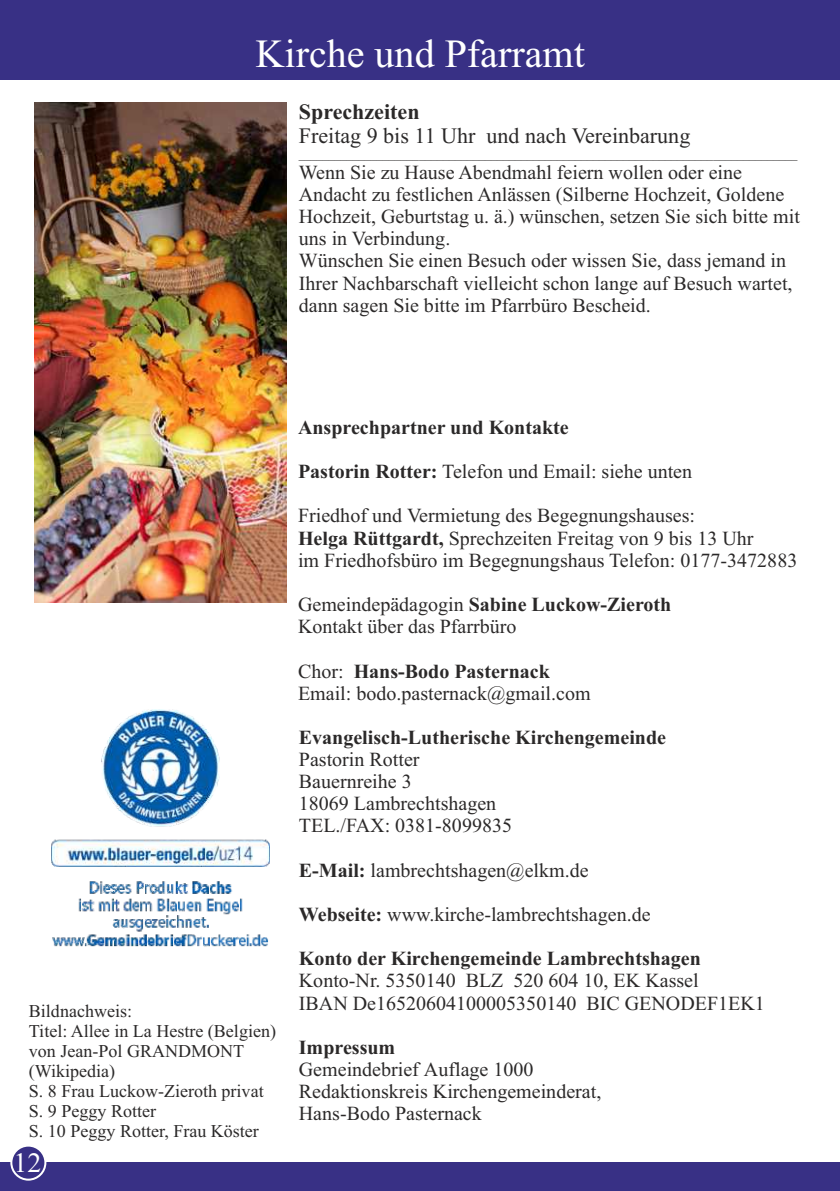
<style>
.page{position:relative;width:840px;height:1191px;background:#fff}
.page>*{position:absolute;margin:0;border:0;box-sizing:border-box;transform-origin:0 0}
.t1{font:40px "Times New Roman";color:#fff}
.t2{font:28px "Times New Roman";color:#fff}
.t3{font:22px "Times New Roman";color:#2b2929}
.t4{font:700 22px "Times New Roman";color:#2b2929}
.t5{font:20px/22.2px "Times New Roman";color:#2b2929}
.t6{font:700 20px "Times New Roman";color:#2b2929}
.t7{font:18px/20px "Times New Roman";color:#2b2929}
.t8{font:12px "Times New Roman";color:#2b2929}
.s1{font-weight:700}
</style>
<div class="page">
<div style="left:0;top:0;width:839px;height:79px;background:#383085"></div>
<div style="left:0;top:1162px;width:839px;height:29px;background:#383085"></div>
<img style="left:52px;top:710px;width:217px;height:237px">
<img style="left:35px;top:103px;width:251px;height:499px">
<div style="left:10px;top:1144px;width:36px;height:36px;background:#383085;border:2px solid #fff;border-radius:50%"></div>
<h1 class="t1" style="left:255px;top:39px;width:330px">Kirche und Pfarramt</h1>
<p class="t4" style="left:299px;top:104px;width:122px">Sprechzeiten</p>
<p class="t3" style="left:299px;top:128px;width:393px">Freitag 9 bis 11 Uhr und nach Vereinbarung</p>
<p class="t8" style="left:299px;top:150px;width:499px">___________________________________________________________________________________</p>
<p class="t5" style="left:299px;top:163px;width:502px">Wenn Sie zu Hause Abendmahl feiern wollen oder eine Andacht zu festlichen Anlässen (Silberne Hochzeit, Goldene Hochzeit, Geburtstag u. ä.) wünschen, setzen Sie sich bitte mit uns in Verbindung.<br>Wünschen Sie einen Besuch oder wissen Sie, dass jemand in Ihrer Nachbarschaft vielleicht schon lange auf Besuch wartet, dann sagen Sie bitte im Pfarrbüro Bescheid.</p>
<p class="t7" style="left:29px;top:1003px;width:248px">Bildnachweis:<br>Titel: Allee in La Hestre (Belgien) von Jean-Pol GRANDMONT (Wikipedia)<br>S. 8 Frau Luckow-Zieroth privat<br>S. 9 Peggy Rotter<br>S. 10 Peggy Rotter, Frau Köster</p>
<h2 class="t2" style="left:13px;top:1152px;width:29px">12</h2>
<p class="t6" style="left:298px;top:420px;width:272px">Ansprechpartner und Kontakte</p>
<p class="t5" style="left:298px;top:462px;width:395px"><span class="s1">Pastorin Rotter:</span> Telefon und Email: siehe unten</p>
<p class="t5" style="left:298px;top:506px;width:500px">Friedhof und Vermietung des Begegnungshauses:<br><span class="s1">Helga Rüttgardt,</span> Sprechzeiten Freitag von 9 bis 13 Uhr<br>im Friedhofsbüro im Begegnungshaus Telefon: 0177-3472883</p>
<p class="t5" style="left:298px;top:595px;width:374px">Gemeindepädagogin <span class="s1">Sabine Luckow-Zieroth<br></span>Kontakt über das Pfarrbüro</p>
<p class="t5" style="left:298px;top:661px;width:294px">Chor: <span class="s1">Hans-Bodo Pasternack<br></span>Email: bodo.pasternack@gmail.com</p>
<p class="t6" style="left:299px;top:730px;width:368px">Evangelisch-Lutherische Kirchengemeinde</p>
<p class="t5" style="left:299px;top:750px;width:214px">Pastorin Rotter<br>Bauernreihe 3<br>18069 Lambrechtshagen<br>TEL./FAX: 0381-8099835</p>
<p class="t5" style="left:299px;top:860px;width:291px"><span class="s1">E-Mail:</span> lambrechtshagen@elkm.de</p>
<p class="t5" style="left:299px;top:905px;width:353px"><span class="s1">Webseite:</span> www.kirche-lambrechtshagen.de</p>
<p class="t6" style="left:299px;top:951px;width:403px">Konto der Kirchengemeinde Lambrechtshagen</p>
<p class="t5" style="left:299px;top:971px;width:467px">Konto-Nr. 5350140 BLZ 520 604 10, EK Kassel<br>IBAN De16520604100005350140 BIC GENODEF1EK1</p>
<p class="t6" style="left:299px;top:1040px;width:98px">Impressum</p>
<p class="t5" style="left:299px;top:1060px;width:304px">Gemeindebrief Auflage 1000<br>Redaktionskreis Kirchengemeinderat,<br>Hans-Bodo Pasternack</p>
</div>
